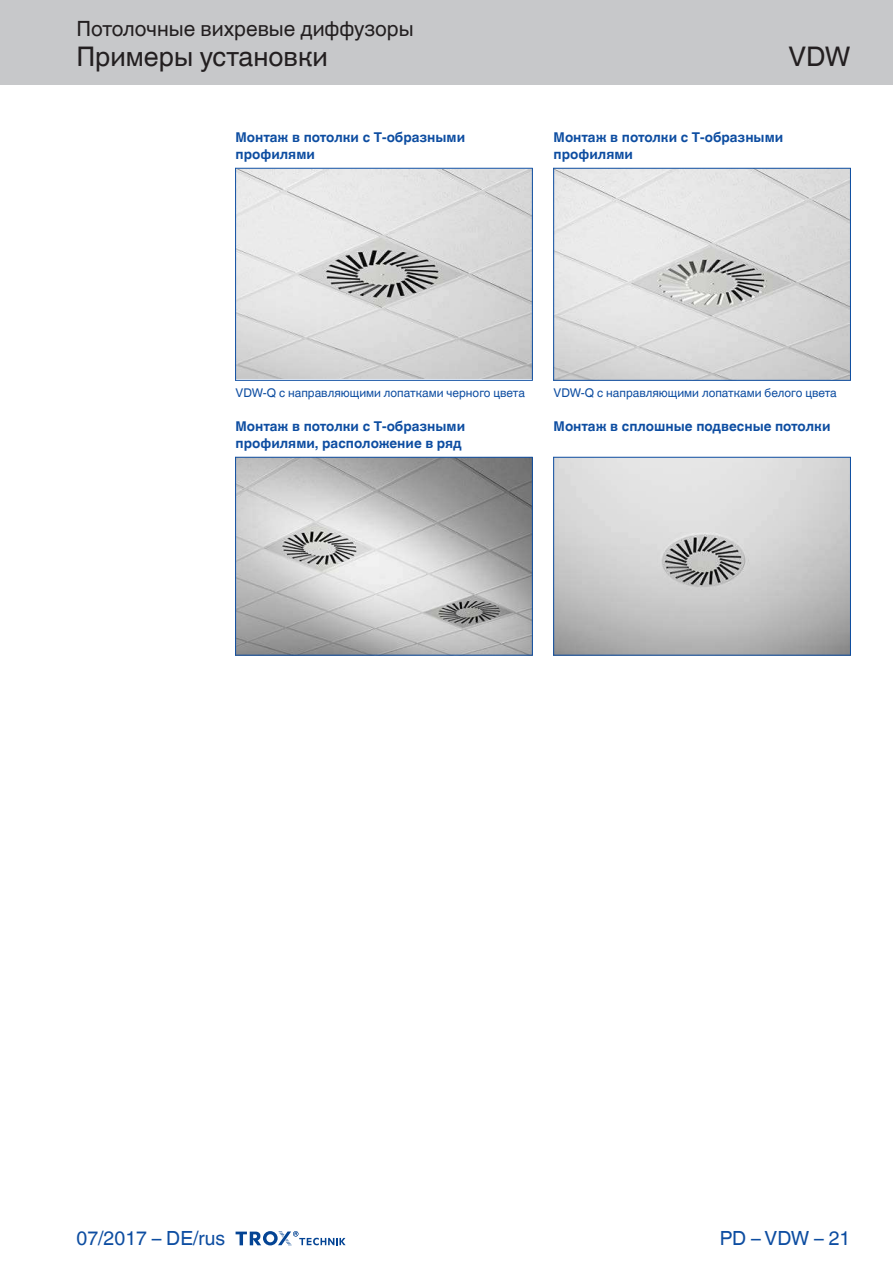
<style>
.page{position:relative;width:893px;height:1263px;background:#fff}
.page>*{position:absolute;margin:0;border:0;box-sizing:border-box;transform-origin:0 0}
.t1{font:27px "TROX Helvetica";color:#231f20}
.t2{font:21px "TROX Helvetica";color:#231f20}
.t3{font:19.5px "TROX Helvetica";color:#0d4da1}
.t4{font:700 13.5px/16.2px "TROX Helvetica";color:#0d4da1}
.t5{font:12px "TROX Helvetica";color:#0d4da1}
</style>
<div class="page">
<div style="left:0;top:0;width:893px;height:85px;background:#c7c8ca"></div>
<svg style="left:236px;top:1231px;width:110px;height:15px"></svg>
<img style="left:236px;top:170px;width:296px;height:209px">
<img style="left:554px;top:169px;width:296px;height:211px">
<hr style="left:235px;top:168px;width:1px;height:213px;background:#0d4da1">
<hr style="left:532px;top:168px;width:1px;height:213px;background:#0d4da1">
<hr style="left:235px;top:168px;width:297px;height:1px;background:#0d4da1">
<hr style="left:235px;top:380px;width:297px;height:1px;background:#0d4da1">
<hr style="left:553px;top:168px;width:1px;height:213px;background:#0d4da1">
<hr style="left:850px;top:168px;width:1px;height:213px;background:#0d4da1">
<hr style="left:553px;top:168px;width:297px;height:1px;background:#0d4da1">
<hr style="left:553px;top:380px;width:297px;height:1px;background:#0d4da1">
<img style="left:236px;top:458px;width:296px;height:197px">
<img style="left:554px;top:458px;width:296px;height:197px">
<hr style="left:235px;top:457px;width:1px;height:198px;background:#0d4da1">
<hr style="left:532px;top:457px;width:1px;height:198px;background:#0d4da1">
<hr style="left:235px;top:457px;width:297px;height:1px;background:#0d4da1">
<hr style="left:235px;top:655px;width:297px;height:1px;background:#0d4da1">
<hr style="left:553px;top:457px;width:1px;height:198px;background:#0d4da1">
<hr style="left:850px;top:457px;width:1px;height:198px;background:#0d4da1">
<hr style="left:553px;top:457px;width:297px;height:1px;background:#0d4da1">
<hr style="left:553px;top:655px;width:297px;height:1px;background:#0d4da1">
<h2 class="t2" style="left:77px;top:17px;width:339px">Потолочные вихревые диффузоры</h2>
<h1 class="t1" style="left:77px;top:41px;width:253px">Примеры установки</h1>
<h1 class="t1" style="left:788px;top:41px;width:64px">VDW</h1>
<p class="t4" style="left:236px;top:130px;width:231px">Монтаж в потолки с Т-образными профилями</p>
<p class="t4" style="left:554px;top:130px;width:231px">Монтаж в потолки с Т-образными профилями</p>
<p class="t5" style="left:236px;top:386px;width:291px">VDW-Q с направляющими лопатками черного цвета</p>
<p class="t5" style="left:554px;top:386px;width:285px">VDW-Q с направляющими лопатками белого цвета</p>
<p class="t4" style="left:236px;top:419px;width:231px">Монтаж в потолки с Т-образными профилями, расположение в ряд</p>
<p class="t4" style="left:554px;top:419px;width:278px">Монтаж в сплошные подвесные потолки</p>
<h3 class="t3" style="left:77px;top:1227px;width:150px">07/2017 – DE/rus</h3>
<h3 class="t3" style="left:720px;top:1227px;width:132px">PD – VDW – 21</h3>
</div>
